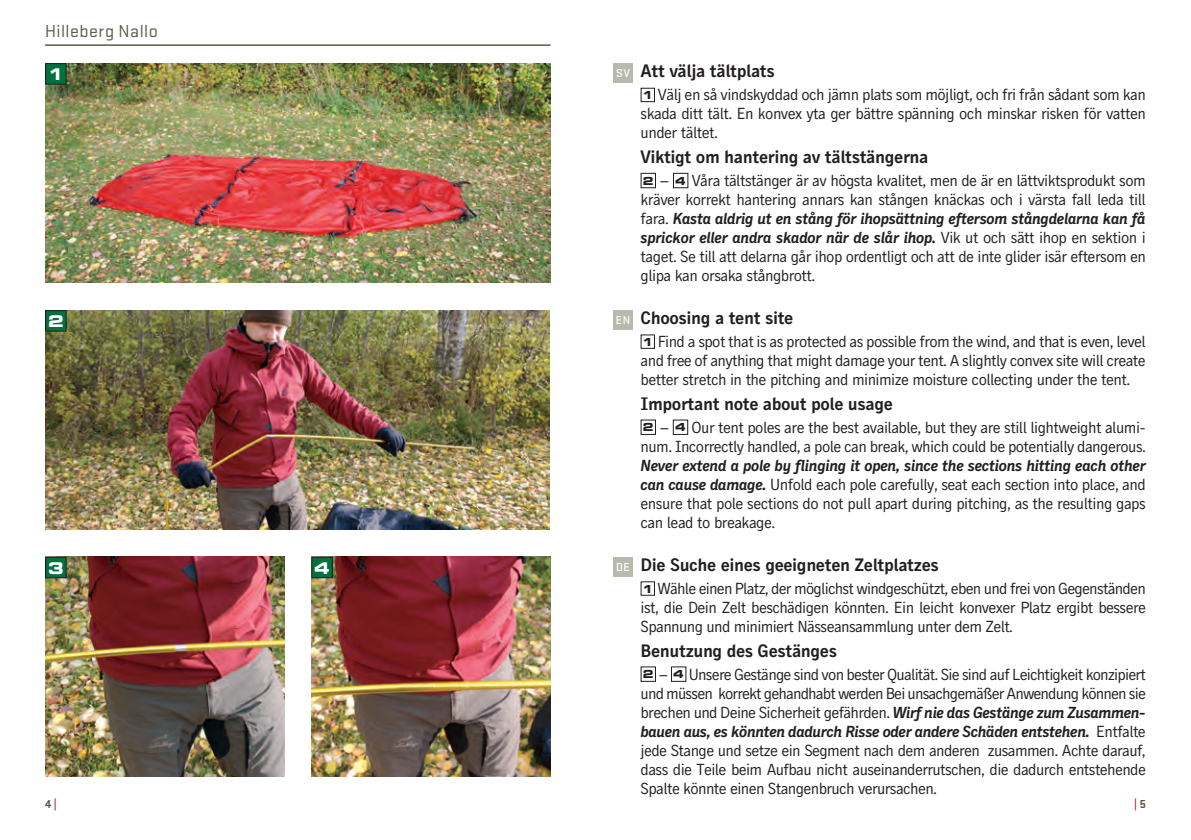
<style>
.page{position:relative;width:1191px;height:840px;background:#fff}
.page>*{position:absolute;margin:0;border:0;box-sizing:border-box;transform-origin:0 0}
.t1{font:18px "Skopex Gothic Bld";letter-spacing:-.025em;color:#231f20}
.t2{font:18px "Stratum 1";letter-spacing:.025em;color:#585747}
.t3{font:16px/19px "Skopex Gothic";letter-spacing:-.035em;color:#231f20;text-align:justify}
.t4{font:16px/19px "Skopex Gothic Bld Ita";letter-spacing:-.035em;color:#231f20}
.t5{font:700 expanded 16px "Square 721 BT";color:#fff}
.t6{font:500 12px "Stratum 1";color:#fff}
.t7{font:700 12px "Stratum No 1";color:#585747}
.t8{font:700 12px "Stratum No 1";color:#a70432}
.s1{font-family:"Square 721 BT";font-weight:700;font-stretch:expanded;font-size:11px}
.s2{font-family:"Skopex Gothic"}
.s3{font-family:"Skopex Gothic Bld Ita"}
.s4{color:#a70432}
.s5{color:#585747}
</style>
<div class="page">
<div style="left:613px;top:63px;width:19px;height:19px;background:#bab9ad"></div>
<div style="left:613px;top:310px;width:19px;height:19px;background:#bab9ad"></div>
<div style="left:613px;top:556px;width:19px;height:19px;background:#bab9ad"></div>
<img style="left:311px;top:556px;width:239px;height:220px">
<hr style="left:45px;top:45px;width:505px;height:1px;background:#585747">
<img style="left:45px;top:63px;width:505px;height:220px">
<div style="left:46px;top:64px;width:20px;height:20px;background:#00723f"></div>
<div style="left:45px;top:63px;width:22px;height:22px;border:1px solid #231f20"></div>
<img style="left:46px;top:310px;width:504px;height:219px">
<div style="left:46px;top:310px;width:20px;height:21px;background:#00723f"></div>
<div style="left:45px;top:310px;width:22px;height:21px;border:1px solid #231f20"></div>
<img style="left:45px;top:556px;width:239px;height:220px">
<div style="left:312px;top:557px;width:20px;height:20px;background:#00723f"></div>
<div style="left:311px;top:556px;width:22px;height:22px;border:1px solid #231f20"></div>
<div style="left:46px;top:557px;width:20px;height:20px;background:#00723f"></div>
<div style="left:45px;top:556px;width:22px;height:22px;border:1px solid #231f20"></div>
<div style="left:640px;top:88px;width:15px;height:14px;border:1px solid #231f20"></div>
<div style="left:640px;top:173px;width:16px;height:15px;border:1px solid #231f20"></div>
<div style="left:673px;top:173px;width:15px;height:15px;border:1px solid #231f20"></div>
<div style="left:673px;top:419px;width:15px;height:15px;border:1px solid #231f20"></div>
<p class="t2" style="left:45px;top:21px;width:114px">Hilleberg Nallo</p>
<p class="t5" style="left:48px;top:65px;width:17px">1</p>
<p class="t5" style="left:48px;top:311px;width:17px">2</p>
<p class="t6" style="left:616px;top:67px;width:15px">SV</p>
<p class="t6" style="left:616px;top:313px;width:16px">EN</p>
<p class="t1" style="left:640px;top:60px;width:136px">Att välja tältplats</p>
<p class="t3" style="left:640px;top:85px;width:507px"><span class="s1">1</span> Välj en så vindskyddad och jämn plats som möjligt, och fri från sådant som kan skada ditt tält. En konvex yta ger bättre spänning och minskar risken för vatten under tältet.</p>
<p class="t1" style="left:640px;top:146px;width:289px">Viktigt om hantering av tältstängerna</p>
<p class="t3" style="left:640px;top:171px;width:507px"><span class="s1">2</span> – <span class="s1">4</span> Våra tältstänger är av högsta kvalitet, men de är en lättviktsprodukt som kräver korrekt hantering annars kan stången knäckas och i värsta fall leda till</p>
<p class="t4" style="left:640px;top:209px;width:507px"><span class="s2">fara.</span> Kasta aldrig ut en stång för ihopsättning eftersom stångdelarna kan få sprickor eller andra skador när de slår ihop. <span class="s2">Vik ut och sätt ihop en sektion i</span></p>
<p class="t3" style="left:640px;top:247px;width:507px">taget. Se till att delarna går ihop ordentligt och att de inte glider isär eftersom en glipa kan orsaka stångbrott.</p>
<p class="t1" style="left:640px;top:306px;width:154px">Choosing a tent site</p>
<p class="t3" style="left:640px;top:331px;width:507px"><span class="s1">1</span> Find a spot that is as protected as possible from the wind, and that is even, level and free of anything that might damage your tent. A slightly convex site will create better stretch in the pitching and minimize moisture collecting under the tent.</p>
<p class="t1" style="left:640px;top:392px;width:254px">Important note about pole usage</p>
<p class="t3" style="left:640px;top:417px;width:507px"><span class="s1">2</span> – <span class="s1">4</span> Our tent poles are the best available, but they are still lightweight alumi&shy;num. Incorrectly handled, a pole can break, which could be potentially dangerous.</p>
<p class="t4" style="left:640px;top:455px;width:507px">Never extend a pole by flinging it open, since the sections hitting each other</p>
<p class="t3" style="left:640px;top:474px;width:507px"><span class="s3">can cause damage.</span> Unfold each pole carefully, seat each section into place, and ensure that pole sections do not pull apart during pitching, as the resulting gaps can lead to breakage.</p>
<p class="t5" style="left:48px;top:558px;width:17px">3</p>
<p class="t5" style="left:314px;top:558px;width:17px">4</p>
<p class="t1" style="left:640px;top:553px;width:300px">Die Suche eines geeigneten Zeltplatzes</p>
<p class="t3" style="left:640px;top:578px;width:507px"><span class="s1">1</span> Wähle einen Platz, der möglichst windgeschützt, eben und frei von Gegenständen ist, die Dein Zelt beschädigen könnten. Ein leicht konvexer Platz ergibt bessere Spannung und minimiert Nässeansammlung unter dem Zelt.</p>
<p class="t1" style="left:640px;top:639px;width:198px">Benutzung des Gestänges</p>
<p class="t3" style="left:640px;top:664px;width:507px"><span class="s1">2</span> – <span class="s1">4</span> Unsere Gestänge sind von bester Qualität. Sie sind auf Leichtigkeit konzipiert und müssen korrekt gehandhabt werden Bei unsachgemäßer Anwendung können sie brechen und Deine Sicherheit gefährden. <span class="s3">Wirf nie das Gestänge zum Zusammen-</span></p>
<p class="t4" style="left:640px;top:721px;width:507px">bauen aus, es könnten dadurch Risse oder andere Schäden entstehen. <span class="s2">Entfalte</span></p>
<p class="t3" style="left:640px;top:740px;width:507px">jede Stange und setze ein Segment nach dem anderen zusammen. Achte darauf, dass die Teile beim Aufbau nicht auseinanderrutschen, die dadurch entstehende Spalte könnte einen Stangenbruch verursachen.</p>
<p class="t6" style="left:616px;top:560px;width:15px">DE</p>
<p class="t7" style="left:45px;top:796px;width:13px">4 <span class="s4">|</span></p>
<p class="t8" style="left:1134px;top:796px;width:13px">| <span class="s5">5</span></p>
</div>
